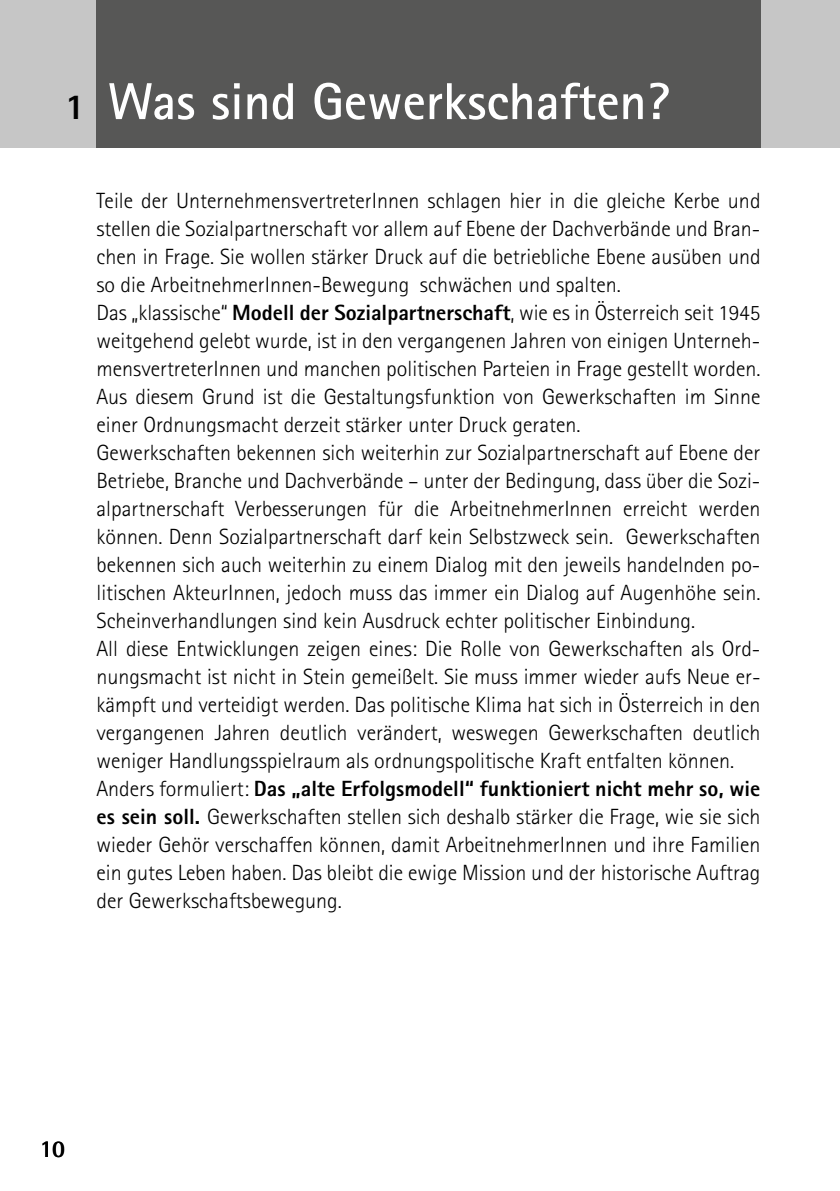
<style>
.page{position:relative;width:840px;height:1191px;background:#fff}
.page>*{position:absolute;margin:0;border:0;box-sizing:border-box;transform-origin:0 0}
.t1{font:700 52px "Rotis Sans Serif Std";color:#fff}
.t2{font:800 36px "Rotis Sans Serif Std";color:#000}
.t3{font:700 24px "Rotis Semi Sans Std";color:#000}
.t4{font:300 22px/28px "Rotis Sans Serif Std";color:#000}
.s1{font-weight:800}
</style>
<div class="page">
<hr style="left:839px;top:0;width:1px;height:147px;background:#c6c6c6">
<div style="left:0;top:0;width:839px;height:147px;background:#c6c6c6"></div>
<div style="left:96px;top:0;width:664px;height:147px;background:#575756"></div>
<h2 class="t2" style="left:65px;top:84px;width:22px">1</h2>
<h1 class="t1" style="left:108px;top:69px;width:563px">Was sind Gewerkschaften?</h1>
<p class="t4" style="left:96px;top:187px;width:665px">Teile der UnternehmensvertreterInnen schlagen hier in die gleiche Kerbe und stellen die Sozialpartnerschaft vor allem auf Ebene der Dachverbände und Bran&shy;chen in Frage. Sie wollen stärker Druck auf die betriebliche Ebene ausüben und so die ArbeitnehmerInnen-Bewegung schwächen und spalten.<br>Das „klassische“ <span class="s1">Modell der Sozialpartnerschaft</span>, wie es in Österreich seit 1945 weitgehend gelebt wurde, ist in den vergangenen Jahren von einigen Unterneh&shy;mensvertreterInnen und manchen politischen Parteien in Frage gestellt worden.<br>Aus diesem Grund ist die Gestaltungsfunktion von Gewerkschaften im Sinne einer Ordnungsmacht derzeit stärker unter Druck geraten.<br>Gewerkschaften bekennen sich weiterhin zur Sozialpartnerschaft auf Ebene der Betriebe, Branche und Dachverbände – unter der Bedingung, dass über die Sozi&shy;alpartnerschaft Verbesserungen für die ArbeitnehmerInnen erreicht werden können. Denn Sozialpartnerschaft darf kein Selbstzweck sein. Gewerkschaften bekennen sich auch weiterhin zu einem Dialog mit den jeweils handelnden po&shy;litischen AkteurInnen, jedoch muss das immer ein Dialog auf Augenhöhe sein.<br>Scheinverhandlungen sind kein Ausdruck echter politischer Einbindung.<br>All diese Entwicklungen zeigen eines: Die Rolle von Gewerkschaften als Ord&shy;nungsmacht ist nicht in Stein gemeißelt. Sie muss immer wieder aufs Neue er&shy;kämpft und verteidigt werden. Das politische Klima hat sich in Österreich in den vergangenen Jahren deutlich verändert, weswegen Gewerkschaften deutlich weniger Handlungsspielraum als ordnungspolitische Kraft entfalten können.<br>Anders formuliert: <span class="s1">Das „alte Erfolgsmodell“ funktioniert nicht mehr so, wie es sein soll.</span> Gewerkschaften stellen sich deshalb stärker die Frage, wie sie sich wieder Gehör verschaffen können, damit ArbeitnehmerInnen und ihre Familien ein gutes Leben haben. Das bleibt die ewige Mission und der historische Auftrag der Gewerkschaftsbewegung.</p>
<p class="t3" style="left:40px;top:1133px;width:27px">10</p>
</div>
